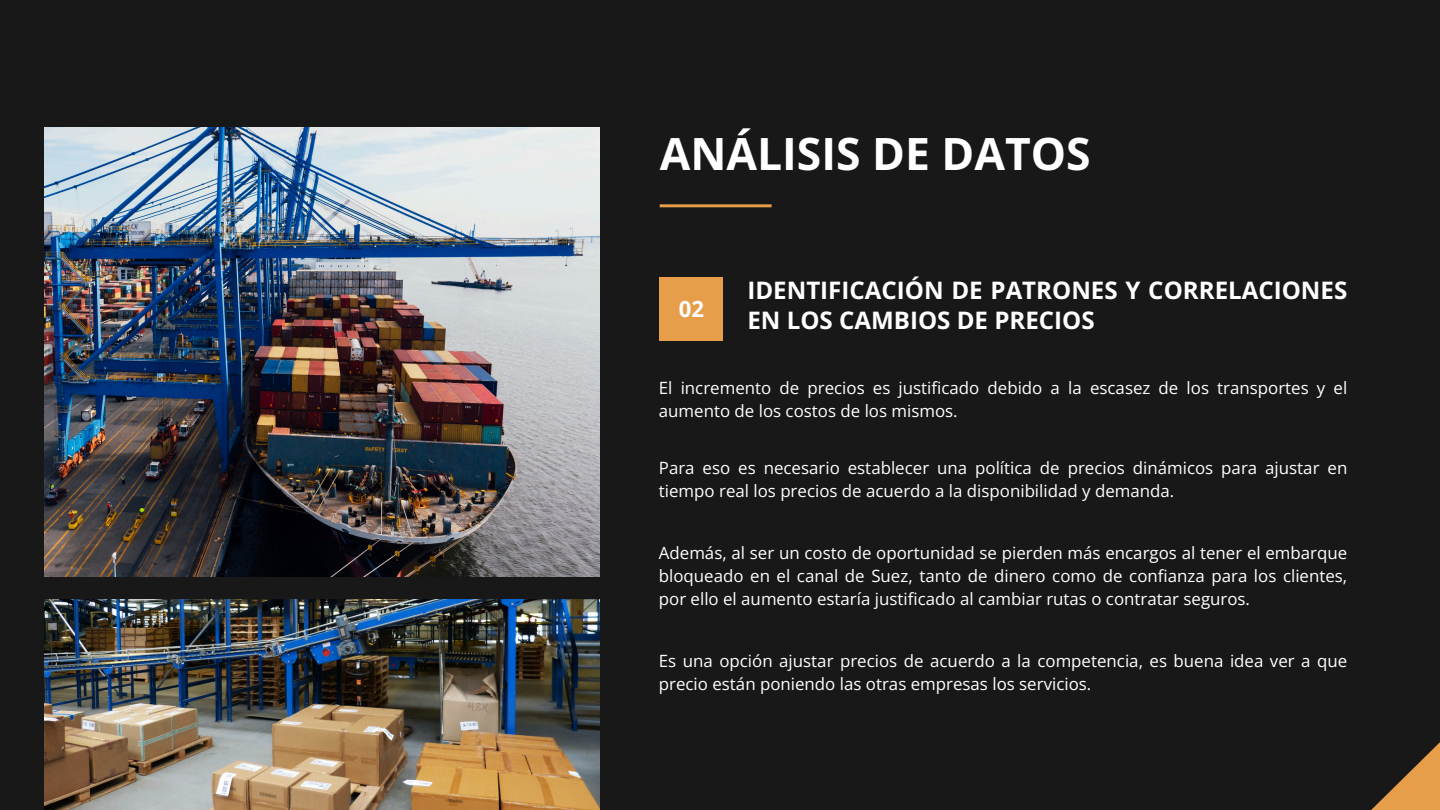
<style>
.page{position:relative;width:1440px;height:810px;background:#191818}
.page>*{position:absolute;margin:0;border:0;box-sizing:border-box;transform-origin:0 0}
.t1{font:700 44.4px "Open Sans";color:#fff}
.t2{font:700 24.1px/30px "Open Sans";color:#fff}
.t3{font:700 22.1px "Open Sans";color:#fff}
.t4{font:16.9px/23.2px "Open Sans";color:#fff}
</style>
<div class="page">
<svg style="left:1371px;top:742px;width:69px;height:68px"></svg>
<img style="left:45px;top:128px;width:554px;height:448px">
<img style="left:45px;top:599px;width:554px;height:211px">
<div style="left:660px;top:277px;width:63px;height:64px;background:#e69e4a"></div>
<hr style="left:660px;top:204px;width:112px;height:3px;background:#e69e4a">
<h2 class="t1" style="left:660px;top:123px;width:432px">ANÁLISIS DE DATOS</h2>
<h1 class="t3" style="left:679px;top:293px;width:27px">02</h1>
<p class="t2" style="left:747px;top:275px;width:601px">IDENTIFICACIÓN DE PATRONES Y CORRELACIONES<br>EN LOS CAMBIOS DE PRECIOS</p>
<p class="t4" style="left:659px;top:376px;width:690px">El incremento de precios es justificado debido a la escasez de los transportes y el aumento de los costos de los mismos.</p>
<p class="t4" style="left:659px;top:455px;width:690px">Para eso es necesario establecer una política de precios dinámicos para ajustar en tiempo real los precios de acuerdo a la disponibilidad y demanda.</p>
<p class="t4" style="left:659px;top:541px;width:690px;text-align:justify">Además, al ser un costo de oportunidad se pierden más encargos al tener el embarque bloqueado en el canal de Suez, tanto de dinero como de confianza para los clientes, por ello el aumento estaría justificado al cambiar rutas o contratar seguros.</p>
<p class="t4" style="left:659px;top:649px;width:690px">Es una opción ajustar precios de acuerdo a la competencia, es buena idea ver a que precio están poniendo las otras empresas los servicios.</p>
</div>
